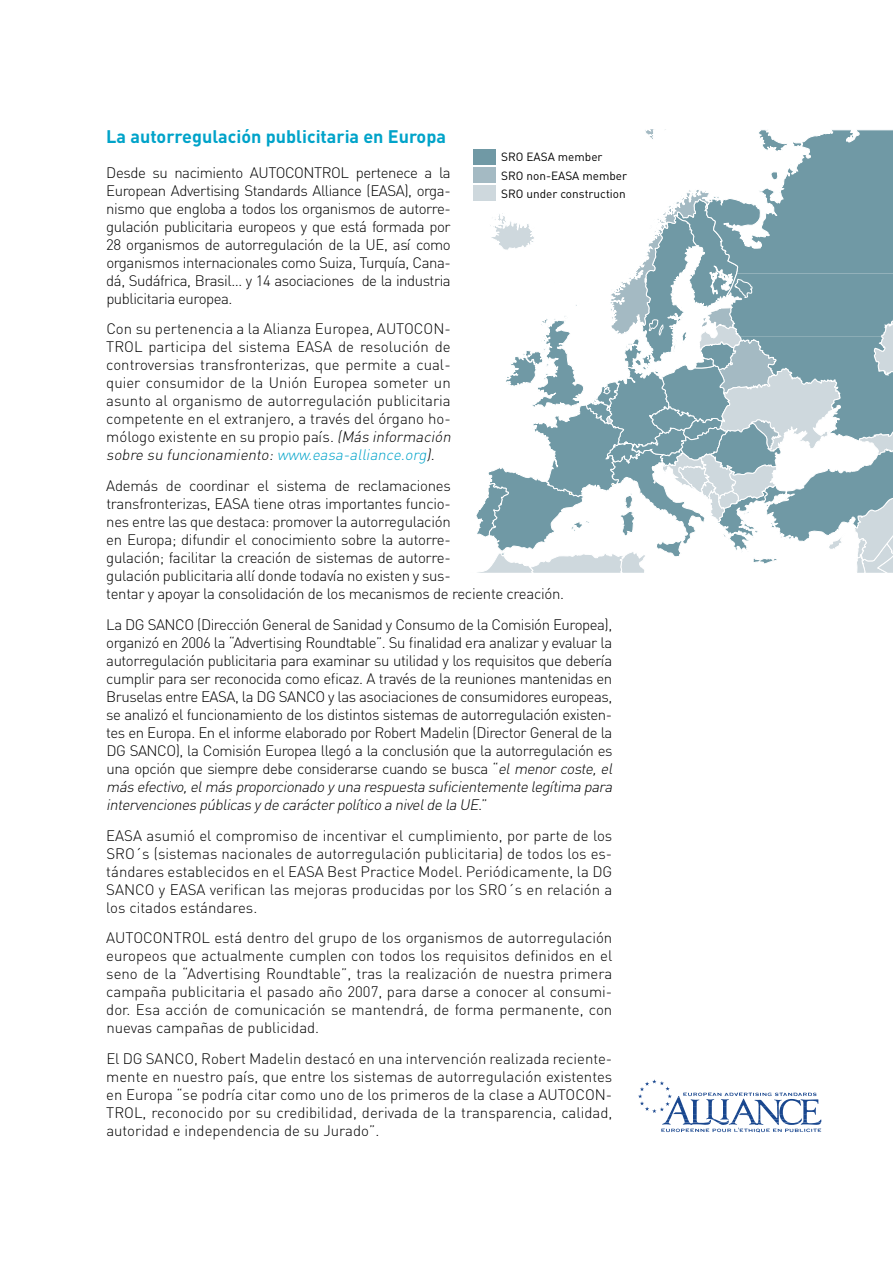
<style>
.page{position:relative;width:893px;height:1263px;background:#fff}
.page>*{position:absolute;margin:0;border:0;box-sizing:border-box;transform-origin:0 0}
.t1{font:700 18px "DIN";color:#00a3c9}
.t2{font:300 15px/18px "DIN";letter-spacing:-.03em;color:#000;text-align:justify}
.t3{font:300 15px/18px "DIN";color:#000}
.t4{font:11.85px/18.3px "DIN";color:#000}
.s1{font-style:italic}
.s2{font-style:italic;color:#00a3c9}
</style>
<div class="page">
<svg style="left:638px;top:1079px;width:183px;height:53px"></svg>
<svg style="left:473px;top:129px;width:420px;height:444px"></svg>
<div style="left:473px;top:149px;width:23px;height:15px;background:#7099a5"></div>
<div style="left:473px;top:167px;width:23px;height:16px;background:#a4bac3"></div>
<div style="left:473px;top:186px;width:23px;height:15px;background:#ced8dd"></div>
<p class="t1" style="left:106px;top:124px;width:341px">La autorregulación publicitaria en Europa</p>
<p class="t2" style="left:106px;top:163px;width:346px">Desde su nacimiento AUTOCONTROL pertenece a la European Advertising Standards Alliance (EASA), orga&shy;nismo que engloba a todos los organismos de autorre&shy;gulación publicitaria europeos y que está formada por 28 organismos de autorregulación de la UE, así como organismos internacionales como Suiza, Turquía, Cana&shy;dá, Sudáfrica, Brasil… y 14 asociaciones de la industria publicitaria europea.</p>
<p class="t3" style="left:106px;top:320px;width:349px">Con su pertenencia a la Alianza Europea, AUTOCON-TROL participa del sistema EASA de resolución de controversias transfronterizas, que permite a cual&shy;quier consumidor de la Unión Europea someter un asunto al organismo de autorregulación publicitaria competente en el extranjero, a través del órgano ho&shy;mólogo existente en su propio país. <span class="s1">(Másinformación sobre su funcionamiento:</span> <span class="s2">www.easa-alliance.org</span><span class="s1">)</span>.</p>
<p class="t2" style="left:106px;top:476px;width:459px;text-align:left">Además de coordinar el sistema de reclamaciones<br>transfronterizas, EASA tiene otras importantes funcio-<br>nes entre las que destaca: promover la autorregulación<br>en Europa; difundir el conocimiento sobre la autorre-<br>gulación; facilitar la creación de sistemas de autorre-<br>gulación publicitaria allí donde todavía no existen y sus-<br>tentar y apoyar la consolidación de los mecanismos de reciente creación.</p>
<p class="t2" style="left:106px;top:615px;width:511px;text-align:left">La DG SANCO (Dirección General de Sanidad y Consumo de la Comisión Europea), organizó en 2006 la “Advertising Roundtable”. Su finalidad era analizar y evaluar la autorregulación publicitaria para examinar su utilidad y los requisitos que debería cumplir para ser reconocida como eficaz. A través de la reuniones mantenidas en Bruselas entre EASA, la DG SANCO y las asociaciones de consumidores europeas, se analizó el funcionamiento de los distintos sistemas de autorregulación existen&shy;tes en Europa. En el informe elaborado por Robert Madelin (Director General de la DG SANCO), la Comisión Europea llegó a la conclusión que la autorregulación es una opción que siempre debe considerarse cuando se busca “<span class="s1">elmenorcoste,el más efectivo, el más proporcionado y una respuesta suficientemente legítima para intervenciones públicas y de carácter político a nivel de la UE.</span>”</p>
<p class="t2" style="left:106px;top:826px;width:508px">EASA asumió el compromiso de incentivar el cumplimiento, por parte de los SRO´s (sistemas nacionales de autorregulación publicitaria) de todos los es&shy;tándares establecidos en el EASA Best Practice Model. Periódicamente, la DG SANCO y EASA verifican las mejoras producidas por los SRO´s en relación a los citados estándares.</p>
<p class="t2" style="left:106px;top:929px;width:508px">AUTOCONTROL está dentro del grupo de los organismos de autorregulación europeos que actualmente cumplen con todos los requisitos definidos en el seno de la “Advertising Roundtable”, tras la realización de nuestra primera campaña publicitaria el pasado año 2007, para darse a conocer al consumi&shy;dor. Esa acción de comunicación se mantendrá, de forma permanente, con nuevas campañas de publicidad.</p>
<p class="t2" style="left:106px;top:1050px;width:508px">El DG SANCO, Robert Madelin destacó en una intervención realizada reciente&shy;mente en nuestro país, que entre los sistemas de autorregulación existentes en Europa “se podría citar como uno de los primeros de la clase a AUTOCON-TROL, reconocido por su credibilidad, derivada de la transparencia, calidad, autoridad e independencia de su Jurado”.</p>
<p class="t4" style="left:501px;top:148px;width:127px">SRO EASA member<br>SRO non-EASA member<br>SRO under construction</p>
</div>
